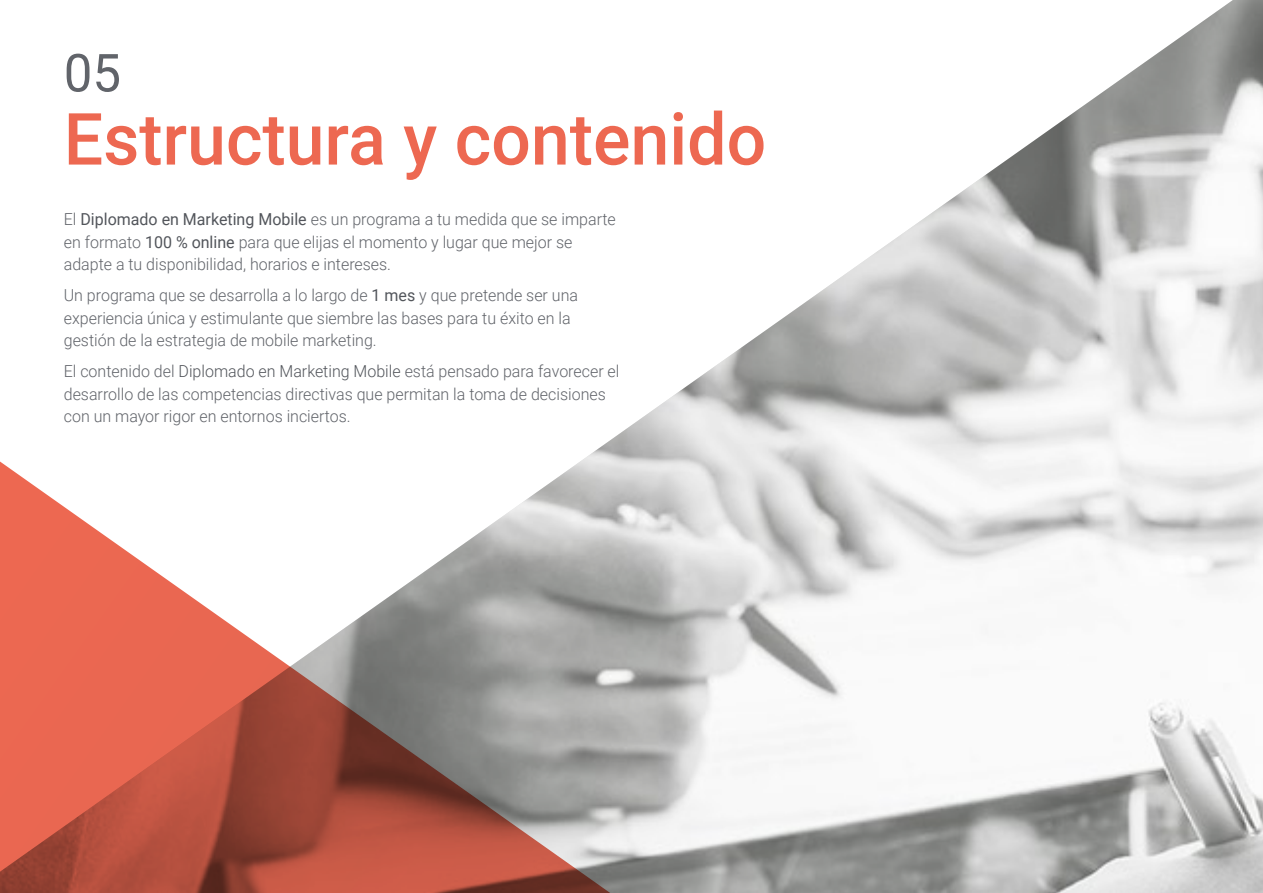
<style>
.page{position:relative;width:1263px;height:893px;background:#fff}
.page>*{position:absolute;margin:0;border:0;box-sizing:border-box;transform-origin:0 0}
.t1{font:500 72px "Roboto";color:#ed6851}
.t2{font:52.5px "Roboto";color:#61646a}
.t3{font:300 16.5px/22.5px "Roboto";color:#61646a}
.s1{font-weight:400;color:#52555b}
.s2{color:#52555b}
</style>
<div class="page">
<img style="left:602px;top:0;width:661px;height:893px">
<svg style="left:0;top:446px;width:640px;height:447px"></svg>
<h2 class="t2" style="left:64px;top:36px;width:59px">05</h2>
<h1 class="t1" style="left:64px;top:89px;width:704px">Estructura y contenido</h1>
<p class="t3" style="left:64px;top:207px;width:554px">El <span class="s1">Diplomado en Marketing Mobile</span> es un programa a tu medida que se imparte en formato <span class="s1">100 % online</span> para que elijas el momento y lugar que mejor se adapte a tu disponibilidad, horarios e intereses.</p>
<p class="t3" style="left:64px;top:283px;width:516px">Un programa que se desarrolla a lo largo de <span class="s1">1 mes</span> y que pretende ser una experiencia única y estimulante que siembre las bases para tu éxito en la gestión de la estrategia de mobile marketing.</p>
<p class="t3" style="left:64px;top:359px;width:557px">El contenido del <span class="s2">Diplomado en Marketing Mobile</span> está pensado para favorecer el desarrollo de las competencias directivas que permitan la toma de decisiones con un mayor rigor en entornos inciertos.</p>
</div>
